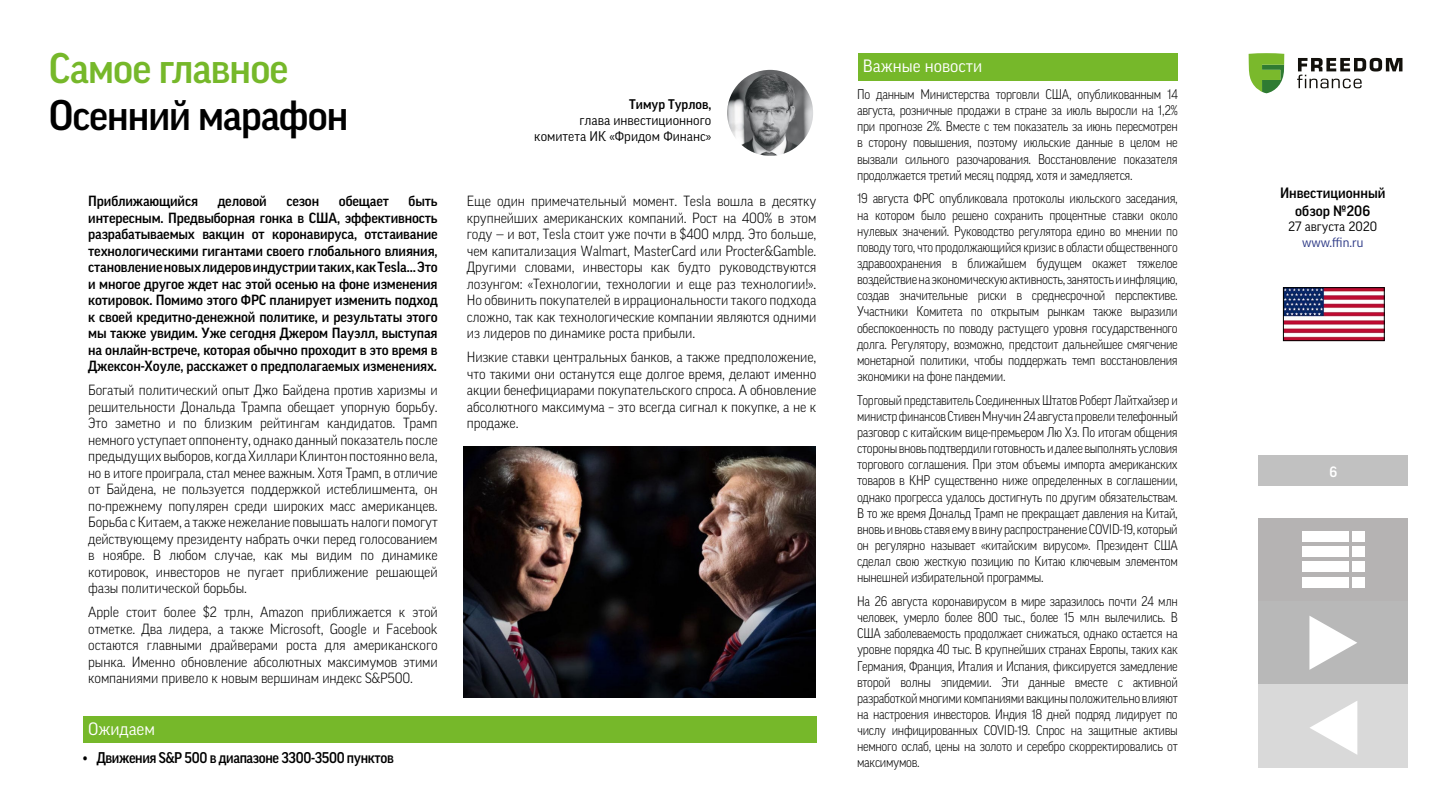
<style>
.page{position:relative;width:1440px;height:810px;background:#fff}
.page>*{position:absolute;margin:0;border:0;box-sizing:border-box;transform-origin:0 0}
.t1{font:500 41.25px "Good Pro";letter-spacing:-.025em;color:#000}
.t2{font:500 41.25px "Good Pro";letter-spacing:-.02em;color:#76b82a}
.t3{font:17.25px "Good Pro";color:#fff}
.t4{font:500 15px "Good Pro";letter-spacing:-.025em;color:#000;scale:.95 1}
.t5{font:500 14.48px/17.4px "Good Pro";color:#000;text-align:center}
.t6{font:500 14.48px "Good Pro";color:#fff}
.t7{font:300 14.25px/16.5px "Good Pro";letter-spacing:-.01em;color:#000;text-align:justify}
.t8{font:500 14.25px/16.5px "Good Pro";letter-spacing:-.01em;color:#000;text-align:justify}
.t9{font:300 13.5px/16.1px "Good Pro";letter-spacing:-.025em;color:#000;text-align:justify;scale:.91 1}
.t10{font:300 13.5px/16.1px "Good Pro";letter-spacing:-.025em;color:#000;text-align:justify;scale:.89 1}
.t11{font:13.5px "Good Pro";color:#000}
.t12{font:500 13.5px "Good Pro";color:#000}
.t13{font:13.05px "Good Pro";color:#000}
.t14{font:13.05px "Good Pro";color:#283583}
</style>
<div class="page">
<div style="left:1258px;top:456px;width:150px;height:30px;background:#c1c1c1"></div>
<svg style="left:1249px;top:53px;width:35px;height:40px"></svg>
<svg style="left:1297px;top:58px;width:105px;height:30px"></svg>
<div style="left:1259px;top:518px;width:149px;height:83px;background:#b5b3b3"></div>
<div style="left:1302px;top:531px;width:46px;height:11px;background:#fff"></div>
<div style="left:1352px;top:531px;width:13px;height:11px;background:#fff"></div>
<div style="left:1302px;top:547px;width:46px;height:10px;background:#fff"></div>
<div style="left:1352px;top:547px;width:13px;height:10px;background:#fff"></div>
<div style="left:1302px;top:562px;width:46px;height:10px;background:#fff"></div>
<div style="left:1352px;top:562px;width:13px;height:10px;background:#fff"></div>
<div style="left:1302px;top:577px;width:46px;height:11px;background:#fff"></div>
<div style="left:1352px;top:577px;width:13px;height:11px;background:#fff"></div>
<div style="left:858px;top:53px;width:320px;height:27px;background:#76b82a"></div>
<img style="left:727px;top:70px;width:86px;height:86px;border-radius:43px">
<img style="left:1285px;top:289px;width:97px;height:50px">
<div style="left:1283px;top:287px;width:101px;height:54px;border:1px solid #000"></div>
<div style="left:1259px;top:601px;width:149px;height:83px;background:#b8b8b8"></div>
<svg style="left:1309px;top:616px;width:48px;height:54px"></svg>
<div style="left:1259px;top:684px;width:149px;height:83px;background:#d9d9d9"></div>
<svg style="left:1310px;top:701px;width:47px;height:54px"></svg>
<div style="left:83px;top:716px;width:733px;height:26px;background:#76b82a"></div>
<img style="left:463px;top:446px;width:352px;height:251px">
<p class="t2" style="left:49px;top:45px;width:241px">Самое главное</p>
<p class="t1" style="left:49px;top:91px;width:301px">Осенний марафон</p>
<p class="t12" style="left:629px;top:96px;width:84px">Тимур Турлов,</p>
<p class="t11" style="left:579px;top:112px;width:133px">глава инвестиционного</p>
<p class="t11" style="left:534px;top:128px;width:178px">комитета ИК «Фридом Финанс»</p>
<p class="t8" style="left:88px;top:193px;width:351px;text-indent:320px">быть интересным. Предвыборная гонка в США, эффективность разрабатываемых вакцин от коронавируса, отстаивание технологическими гигантами своего глобального влияния, становление новых лидеров индустрии таких, как Tesla… Это и многое другое ждет нас этой осенью на фоне изменения котировок. Помимо этого ФРС планирует изменить подход к своей кредитно-денежной политике, и результаты этого мы также увидим. Уже сегодня Джером Пауэлл, выступая на онлайн-встрече, которая обычно проходит в это время в Джексон-Хоуле, расскажет о предполагаемых изменениях.</p>
<p class="t7" style="left:88px;top:382px;width:351px">Богатый политический опыт Джо Байдена против харизмы и решительности Дональда Трампа обещает упорную борьбу.<br>Это заметно и по близким рейтингам кандидатов. Трамп немного уступает оппоненту, однако данный показатель после предыдущих выборов, когда Хиллари Клинтон постоянно вела, но в итоге проиграла, стал менее важным. Хотя Трамп, в отличие от Байдена, не пользуется поддержкой истеблишмента, он по-прежнему популярен среди широких масс американцев.<br>Борьба с Китаем, а также нежелание повышать налоги помогут действующему президенту набрать очки перед голосованием в ноябре. В любом случае, как мы видим по динамике котировок, инвесторов не пугает приближение решающей фазы политической борьбы.</p>
<p class="t7" style="left:88px;top:604px;width:351px">Apple стоит более $2 трлн, Amazon приближается к этой отметке. Два лидера, а также Microsoft, Google и Facebook остаются главными драйверами роста для американского рынка. Именно обновление абсолютных максимумов этими компаниями привело к новым вершинам индекс S&amp;P500.</p>
<p class="t8" style="left:88px;top:193px;width:111px">Приближающийся</p>
<p class="t8" style="left:218px;top:193px;width:51px">деловой</p>
<p class="t8" style="left:286px;top:193px;width:34px">сезон</p>
<p class="t8" style="left:339px;top:193px;width:52px">обещает</p>
<p class="t3" style="left:88px;top:719px;width:69px">Ожидаем</p>
<p class="t4" style="left:83px;top:749px;width:328px">• Движения S&amp;P 500 в диапазоне 3300-3500 пунктов</p>
<p class="t7" style="left:467px;top:193px;width:351px">Еще один примечательный момент. Tesla вошла в десятку крупнейших американских компаний. Рост на 400% в этом году — и вот, Tesla стоит уже почти в $400 млрд. Это больше, чем капитализация Walmart, MasterCard или Procter&amp;Gamble.<br>Другими словами, инвесторы как будто руководствуются лозунгом: «Технологии, технологии и еще раз технологии!».<br>Но обвинить покупателей в иррациональности такого подхода сложно, так как технологические компании являются одними из лидеров по динамике роста прибыли.</p>
<p class="t7" style="left:467px;top:349px;width:351px">Низкие ставки центральных банков, а также предположение, что такими они останутся еще долгое время, делают именно акции бенефициарами покупательского спроса. А обновление абсолютного максимума – это всегда сигнал к покупке, а не к продаже.</p>
<p class="t3" style="left:863px;top:56px;width:121px">Важные новости</p>
<p class="t9" style="left:857px;top:86px;width:354px">По данным Министерства торговли США, опубликованным 14 августа, розничные продажи в стране за июль выросли на 1,2% при прогнозе 2%. Вместе с тем показатель за июнь пересмотрен в сторону повышения, поэтому июльские данные в целом не вызвали сильного разочарования. Восстановление показателя продолжается третий месяц подряд, хотя и замедляется.</p>
<p class="t9" style="left:857px;top:191px;width:354px">19 августа ФРС опубликовала протоколы июльского заседания, на котором было решено сохранить процентные ставки около нулевых значений. Руководство регулятора едино во мнении по поводу того, что продолжающийся кризис в области общественного здравоохранения в ближайшем будущем окажет тяжелое воздействие на экономическую активность, занятость и инфляцию, создав значительные риски в среднесрочной перспективе.<br>Участники Комитета по открытым рынкам также выразили обеспокоенность по поводу растущего уровня государственного долга. Регулятору, возможно, предстоит дальнейшее смягчение монетарной политики, чтобы поддержать темп восстановления экономики на фоне пандемии.</p>
<p class="t10" style="left:857px;top:392px;width:362px">Торговый представитель Соединенных Штатов Роберт Лайтхайзер и министр финансов Стивен Мнучин 24 августа провели телефонный разговор с китайским вице-премьером Лю Хэ. По итогам общения стороны вновь подтвердили готовность и далее выполнять условия торгового соглашения. При этом объемы импорта американских товаров в КНР существенно ниже определенных в соглашении, однако прогресса удалось достигнуть по другим обязательствам.<br>В то же время Дональд Трамп не прекращает давления на Китай, вновь и вновь ставя ему в вину распространение COVID-19, который он регулярно называет «китайским вирусом». Президент США сделал свою жесткую позицию по Китаю ключевым элементом нынешней избирательной программы.</p>
<p class="t9" style="left:857px;top:593px;width:354px">На 26 августа коронавирусом в мире заразилось почти 24 млн человек, умерло более 800 тыс., более 15 млн вылечились. В США заболеваемость продолжает снижаться, однако остается на уровне порядка 40 тыс. В крупнейших странах Европы, таких как Германия, Франция, Италия и Испания, фиксируется замедление второй волны эпидемии. Эти данные вместе с активной разработкой многими компаниями вакцины положительно влияют на настроения инвесторов. Индия 18 дней подряд лидирует по числу инфицированных COVID-19. Спрос на защитные активы немного ослаб, цены на золото и серебро скорректировались от максимумов.</p>
<p class="t5" style="left:1280px;top:185px;width:107px">Инвестиционный обзор №206</p>
<p class="t13" style="left:1288px;top:219px;width:91px">27 августа 2020</p>
<p class="t14" style="left:1302px;top:235px;width:63px">www.ffin.ru</p>
<p class="t6" style="left:1329px;top:463px;width:9px">6</p>
</div>
